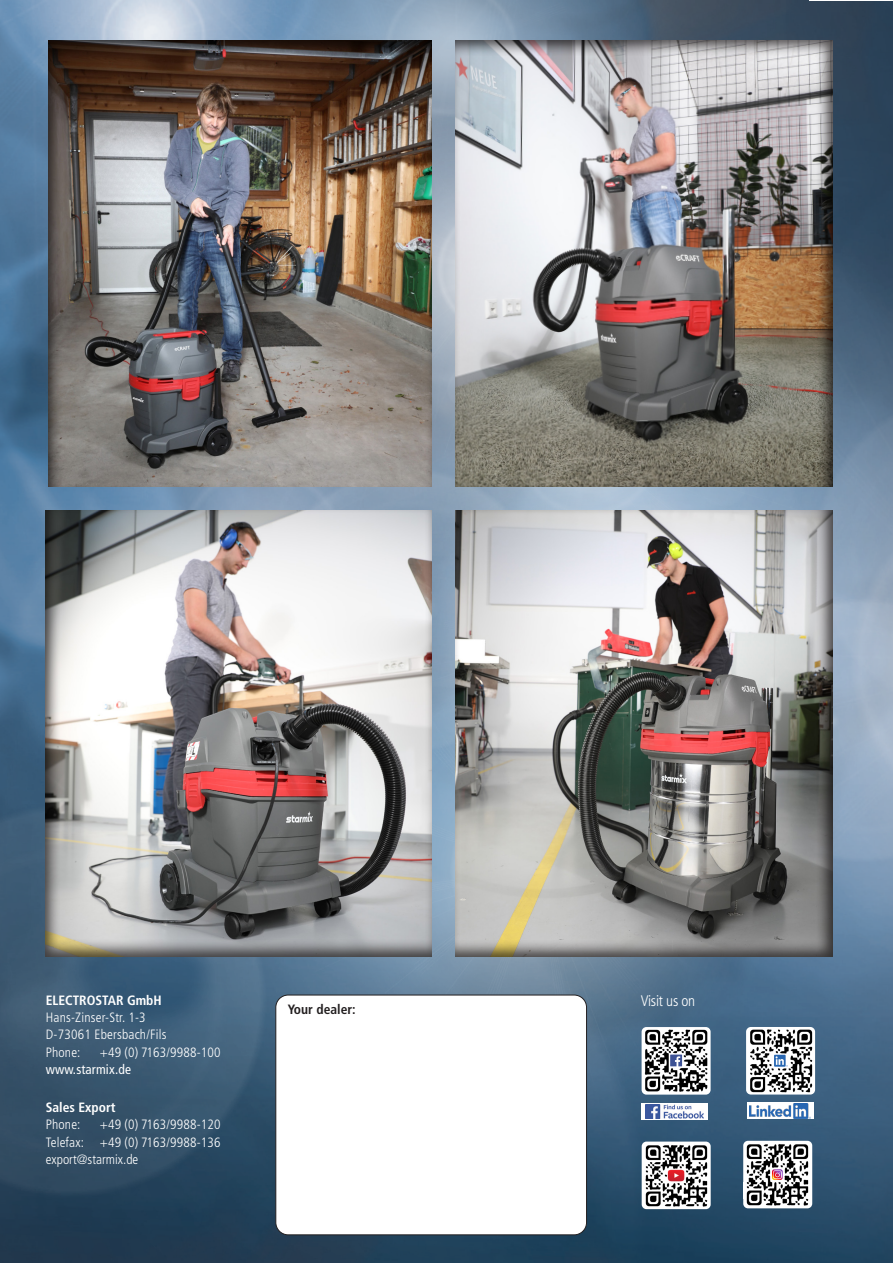
<style>
.page{position:relative;width:893px;height:1263px;background:#fff}
.page>*{position:absolute;margin:0;border:0;box-sizing:border-box;transform-origin:0 0}
._05_copy_9{font:300 condensed 15.3px "Frutiger";letter-spacing:-.015em;color:#fff}
._05_copy_9-2{font:300 condensed 13.5px/17.2px "Frutiger";letter-spacing:.01em;color:#fff}
._05_copy_9-3{font:700 condensed 13.5px "Frutiger";color:#fff}
._05_copy_9-4{font:condensed 13.5px "Frutiger";letter-spacing:.01em;color:#fff}
.t1{font:700 condensed 13.5px "Frutiger";color:#231f20}
</style>
<div class="page">
<img style="left:0;top:0;width:893px;height:1263px">
<img style="left:0;top:284px;width:851px;height:979px">
<img style="left:84px;top:0;width:739px;height:40px">
<img style="left:146px;top:39px;width:549px;height:469px">
<img style="left:338px;top:286px;width:555px;height:683px">
<div style="left:276px;top:995px;width:310px;height:240px;background:#fff;border-radius:12px"></div>
<div style="left:275px;top:995px;width:312px;height:240px;border:1px solid #231f20;border-radius:12px"></div>
<img style="left:642px;top:1027px;width:69px;height:67px">
<div style="left:747px;top:1103px;width:67px;height:16px;background:#fff"></div>
<img style="left:749px;top:1103px;width:62px;height:15px">
<svg style="left:642px;top:1103px;width:66px;height:16px"></svg>
<img style="left:646px;top:1104px;width:57px;height:15px">
<img style="left:746px;top:1027px;width:69px;height:67px">
<img style="left:642px;top:1141px;width:69px;height:68px">
<img style="left:743px;top:1141px;width:69px;height:67px">
<div style="left:45px;top:37px;width:388px;height:450px;background:#231f20;opacity:.75"></div>
<div style="left:455px;top:40px;width:378px;height:447px;background:#231f20;opacity:.75"></div>
<div style="left:45px;top:508px;width:388px;height:450px;background:#231f20;opacity:.75"></div>
<div style="left:455px;top:510px;width:378px;height:447px;background:#231f20;opacity:.75"></div>
<p class="_05_copy_9-3" style="left:46px;top:992px;width:117px">ELECTROSTAR GmbH</p>
<p class="_05_copy_9-2" style="left:46px;top:1009px;width:122px">Hans-Zinser-Str. 1-3<br>D-73061 Ebersbach/Fils<br>Phone:</p>
<p class="_05_copy_9-2" style="left:100px;top:1043px;width:122px">+49 (0) 7163/9988-100</p>
<p class="_05_copy_9-4" style="left:46px;top:1061px;width:87px">www.starmix.de</p>
<p class="_05_copy_9-3" style="left:46px;top:1099px;width:71px">Sales Export</p>
<p class="_05_copy_9-2" style="left:46px;top:1116px;width:36px">Phone:</p>
<p class="_05_copy_9-2" style="left:100px;top:1116px;width:122px">+49 (0) 7163/9988-120</p>
<p class="_05_copy_9-2" style="left:46px;top:1133px;width:176px">Telefax: +49 (0) 7163/9988-136</p>
<p class="_05_copy_9-2" style="left:46px;top:1151px;width:94px">export@starmix.de</p>
<p class="t1" style="left:288px;top:1001px;width:70px">Your dealer:</p>
<p class="_05_copy_9" style="left:641px;top:992px;width:56px">Visit us on</p>
</div>
